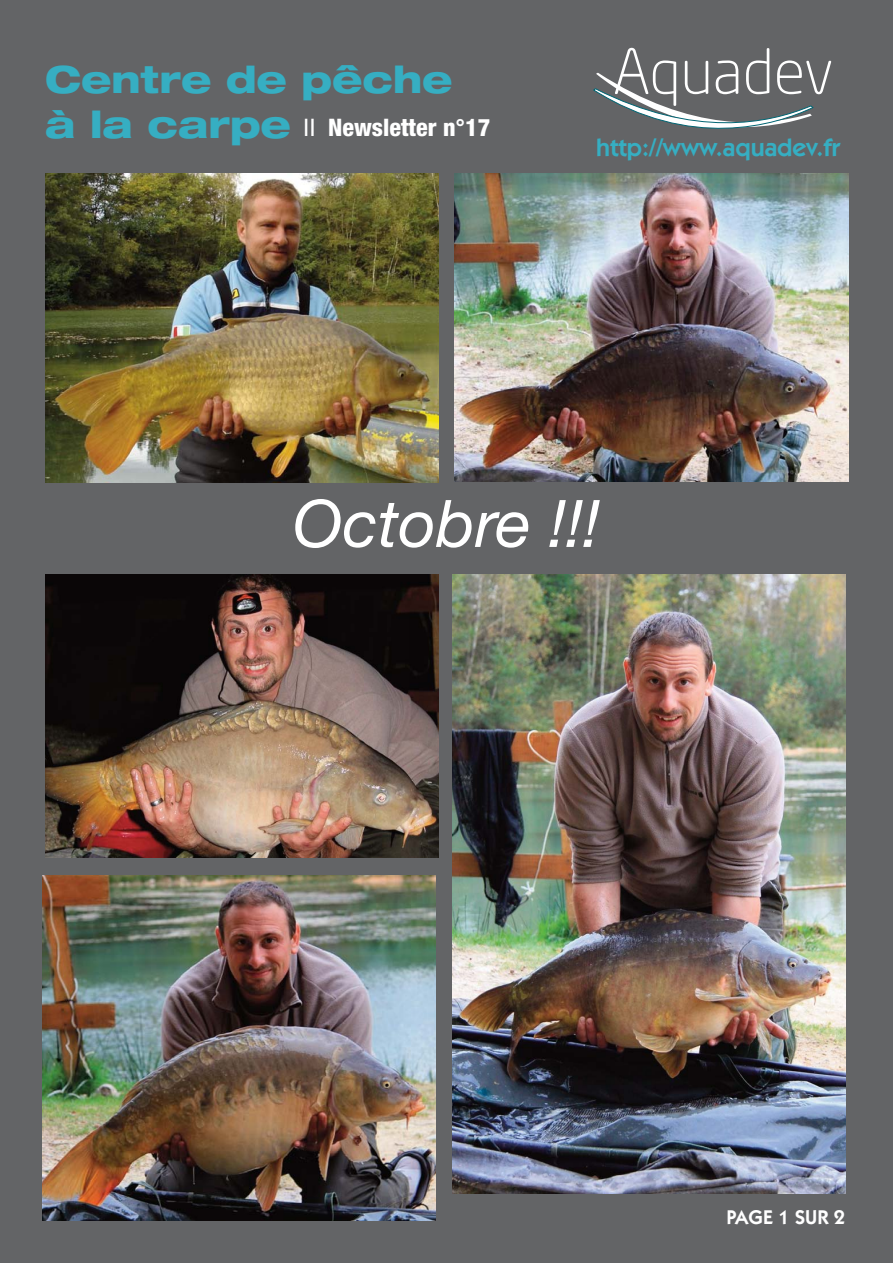
<style>
.page{position:relative;width:893px;height:1263px;background:#fff}
.page>*{position:absolute;margin:0;border:0;box-sizing:border-box;transform-origin:0 0}
.t1{font:italic 65.55px "Helvetica Neue";color:#fff}
.t2{font:800 expanded 37.5px "Helvetica Neue";color:#36aec2}
.t3{font:25.05px "Kabel I Tc Demi FO";color:#36aec2}
.t4{font:800 condensed 24.15px "Helvetica Neue";color:#fff}
.t5{font:19.95px "Kabel I Tc Demi FO";color:#fff}
.s1{font-stretch:expanded;font-size:37.5px;color:#36aec2}
.s2{font-weight:400;font-stretch:normal}
</style>
<div class="page">
<div style="left:0;top:0;width:892px;height:1263px;background:#636466"></div>
<svg style="left:593px;top:48px;width:238px;height:81px"></svg>
<img style="left:45px;top:173px;width:394px;height:309px">
<img style="left:45px;top:574px;width:394px;height:283px">
<img style="left:455px;top:174px;width:393px;height:308px">
<img style="left:43px;top:875px;width:393px;height:345px">
<img style="left:452px;top:575px;width:393px;height:619px">
<h2 class="t2" style="left:45px;top:66px;width:409px">Centre de pêche</h2>
<p class="t4" style="left:45px;top:119px;width:447px"><span class="s1">à la carpe</span> <span class="s2">II</span> Newsletter n°17</p>
<p class="t3" style="left:596px;top:139px;width:245px">http://www.aquadev.fr</p>
<h1 class="t1" style="left:293px;top:500px;width:309px">Octobre !!!</h1>
<p class="t5" style="left:726px;top:1210px;width:120px">PAGE 1 SUR 2</p>
</div>
